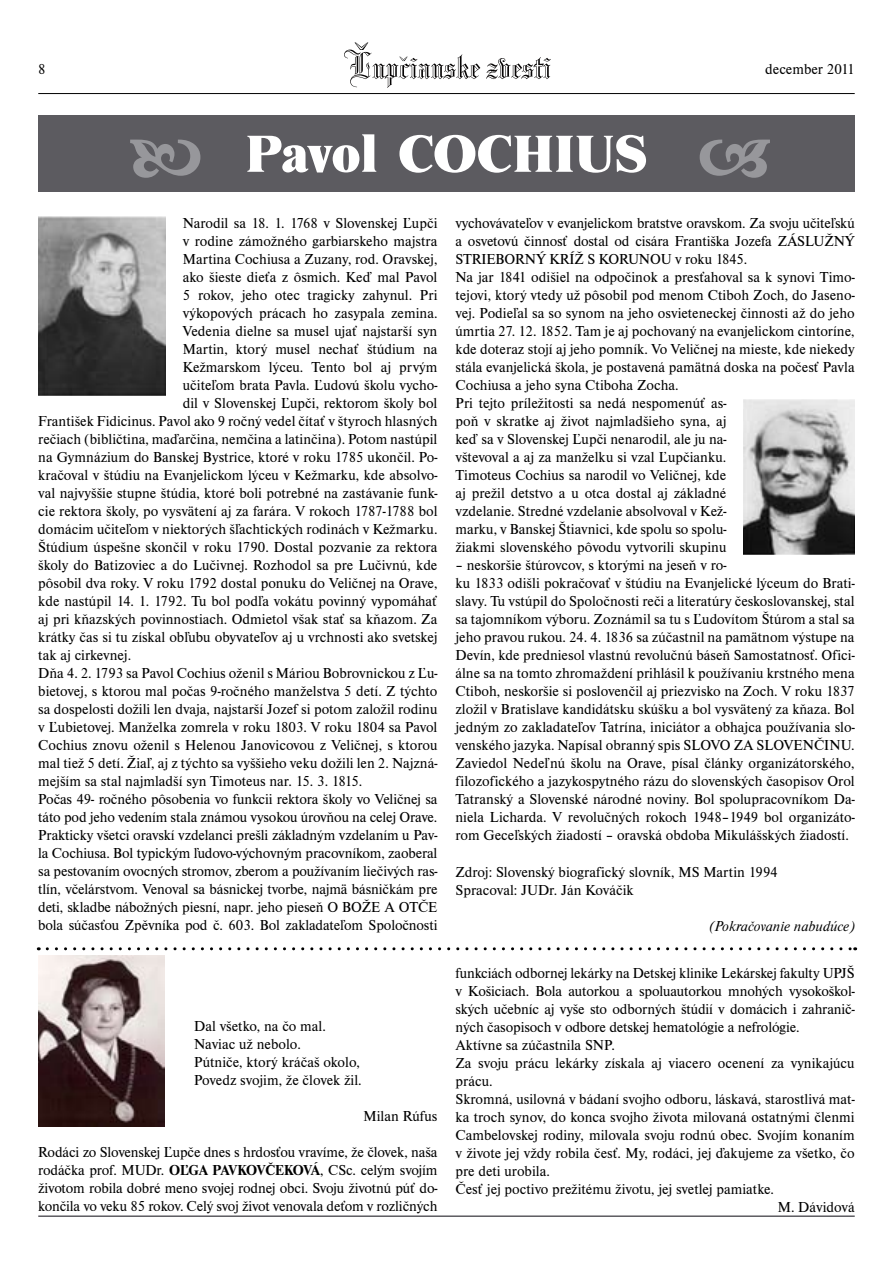
<style>
.page{position:relative;width:893px;height:1263px;background:#fff}
.page>*{position:absolute;margin:0;border:0;box-sizing:border-box;transform-origin:0 0}
.t1{font:700 54px "Nimbus Rom DEE Extr";color:#fff}
.t2{font:15px/18px "Nimbus Rom DEE";color:#000}
.t3{font:italic 15px "Nimbus Rom DEE";color:#000}
.s1{font-weight:700}
</style>
<div class="page">
<hr style="left:38px;top:93px;width:817px;height:1px;background:#000">
<svg style="left:344px;top:43px;width:207px;height:45px"></svg>
<div style="left:38px;top:115px;width:817px;height:76px;background:#5c5b60"></div>
<img style="left:38px;top:217px;width:128px;height:178px">
<img style="left:743px;top:399px;width:112px;height:156px">
<hr style="left:38px;top:1215px;width:817px;height:2px;background:#5c5b60">
<img style="left:38px;top:956px;width:126px;height:171px">
<svg style="left:47px;top:947px;width:809px;height:3px"></svg>
<h1 class="t1" style="left:245px;top:123px;width:404px">Pavol COCHIUS</h1>
<p class="t2" style="left:765px;top:60px;width:91px">december 2011</p>
<p class="t2" style="left:183px;top:215px;width:256px">Narodil sa 18. 1. 1768 v Slovenskej Ľupči</p>
<p class="t2" style="left:183px;top:233px;width:256px">v rodine zámožného garbiarskeho majstra</p>
<p class="t2" style="left:183px;top:251px;width:256px">Martina Cochiusa a Zuzany, rod. Oravskej,</p>
<p class="t2" style="left:183px;top:269px;width:256px">ako šieste dieťa z ôsmich. Keď mal Pavol</p>
<p class="t2" style="left:183px;top:287px;width:256px">5 rokov, jeho otec tragicky zahynul. Pri</p>
<p class="t2" style="left:183px;top:305px;width:256px">výkopových prácach ho zasypala zemina.</p>
<p class="t2" style="left:183px;top:323px;width:256px">Vedenia dielne sa musel ujať najstarší syn</p>
<p class="t2" style="left:183px;top:341px;width:256px">Martin, ktorý musel nechať štúdium na</p>
<p class="t2" style="left:183px;top:359px;width:256px">Kežmarskom lýceu. Tento bol aj prvým</p>
<p class="t2" style="left:183px;top:377px;width:256px">učiteľom brata Pavla. Ľudovú školu vycho-</p>
<p class="t2" style="left:183px;top:395px;width:256px">dil v Slovenskej Ľupči, rektorom školy bol</p>
<p class="t2" style="left:38px;top:413px;width:401px">František Fidicinus. Pavol ako 9 ročný vedel čítať v štyroch hlasných</p>
<p class="t2" style="left:38px;top:431px;width:401px">rečiach (bibličtina, maďarčina, nemčina a latinčina). Potom nastúpil</p>
<p class="t2" style="left:38px;top:449px;width:401px">na Gymnázium do Banskej Bystrice, ktoré v roku 1785 ukončil. Po-</p>
<p class="t2" style="left:38px;top:467px;width:401px">kračoval v štúdiu na Evanjelickom lýceu v Kežmarku, kde absolvo-</p>
<p class="t2" style="left:38px;top:485px;width:401px">val najvyššie stupne štúdia, ktoré boli potrebné na zastávanie funk-</p>
<p class="t2" style="left:38px;top:503px;width:401px">cie rektora školy, po vysvätení aj za farára. V rokoch 1787-1788 bol</p>
<p class="t2" style="left:38px;top:521px;width:401px">domácim učiteľom v niektorých šľachtických rodinách v Kežmarku.</p>
<p class="t2" style="left:38px;top:539px;width:401px">Štúdium úspešne skončil v roku 1790. Dostal pozvanie za rektora</p>
<p class="t2" style="left:38px;top:557px;width:401px">školy do Batizoviec a do Lučivnej. Rozhodol sa pre Lučivnú, kde</p>
<p class="t2" style="left:38px;top:575px;width:401px">pôsobil dva roky. V roku 1792 dostal ponuku do Veličnej na Orave,</p>
<p class="t2" style="left:38px;top:593px;width:401px">kde nastúpil 14. 1. 1792. Tu bol podľa vokátu povinný vypomáhať</p>
<p class="t2" style="left:38px;top:611px;width:401px">aj pri kňazských povinnostiach. Odmietol však stať sa kňazom. Za</p>
<p class="t2" style="left:38px;top:629px;width:401px">krátky čas si tu získal obľubu obyvateľov aj u vrchnosti ako svetskej</p>
<p class="t2" style="left:38px;top:647px;width:94px">tak aj cirkevnej.</p>
<p class="t2" style="left:38px;top:665px;width:401px">Dňa 4. 2. 1793 sa Pavol Cochius oženil s Máriou Bobrovnickou z Ľu-</p>
<p class="t2" style="left:38px;top:683px;width:401px">bietovej, s ktorou mal počas 9-ročného manželstva 5 detí. Z týchto</p>
<p class="t2" style="left:38px;top:701px;width:401px">sa dospelosti dožili len dvaja, najstarší Jozef si potom založil rodinu</p>
<p class="t2" style="left:38px;top:719px;width:401px">v Ľubietovej. Manželka zomrela v roku 1803. V roku 1804 sa Pavol</p>
<p class="t2" style="left:38px;top:737px;width:401px">Cochius znovu oženil s Helenou Janovicovou z Veličnej, s ktorou</p>
<p class="t2" style="left:38px;top:755px;width:401px">mal tiež 5 detí. Žiaľ, aj z týchto sa vyššieho veku dožili len 2. Najzná-</p>
<p class="t2" style="left:38px;top:773px;width:326px">mejším sa stal najmladší syn Timoteus nar. 15. 3. 1815.</p>
<p class="t2" style="left:38px;top:791px;width:401px">Počas 49- ročného pôsobenia vo funkcii rektora školy vo Veličnej sa</p>
<p class="t2" style="left:38px;top:809px;width:401px">táto pod jeho vedením stala známou vysokou úrovňou na celej Orave.</p>
<p class="t2" style="left:38px;top:827px;width:401px">Prakticky všetci oravskí vzdelanci prešli základným vzdelaním u Pav-</p>
<p class="t2" style="left:38px;top:845px;width:401px">la Cochiusa. Bol typickým ľudovo-výchovným pracovníkom, zaoberal</p>
<p class="t2" style="left:38px;top:863px;width:401px">sa pestovaním ovocných stromov, zberom a používaním liečivých ras-</p>
<p class="t2" style="left:38px;top:881px;width:401px">tlín, včelárstvom. Venoval sa básnickej tvorbe, najmä básničkám pre</p>
<p class="t2" style="left:38px;top:899px;width:401px">deti, skladbe nábožných piesní, napr. jeho pieseň O BOŽE A OTČE</p>
<p class="t2" style="left:38px;top:917px;width:401px">bola súčasťou Zpěvníka pod č. 603. Bol zakladateľom Spoločnosti</p>
<p class="t2" style="left:194px;top:1017px;width:169px">Dal všetko, na čo mal.<br>Naviac už nebolo.<br>Pútniče, ktorý kráčaš okolo,<br>Povedz svojim, že človek žil.</p>
<p class="t2" style="left:364px;top:1107px;width:75px">Milan Rúfus</p>
<p class="t2" style="left:38px;top:1143px;width:401px;text-align:justify">Rodáci zo Slovenskej Ľupče dnes s hrdosťou vravíme, že človek, naša rodáčka prof. MUDr. <span class="s1">OĽGA PAVKOVČEKOVÁ</span>, CSc. celým svojím životom robila dobré meno svojej rodnej obci. Svoju životnú púť do&shy;končila vo veku 85 rokov. Celý svoj život venovala deťom v rozličných</p>
<p class="t2" style="left:455px;top:215px;width:401px">vychovávateľov v evanjelickom bratstve oravskom. Za svoju učiteľskú a osvetovú činnosť dostal od cisára Františka Jozefa ZÁSLUŽNÝ STRIEBORNÝ KRÍŽ S KORUNOU v roku 1845.<br>Na jar 1841 odišiel na odpočinok a presťahoval sa k synovi Timo&shy;tejovi, ktorý vtedy už pôsobil pod menom Ctiboh Zoch, do Jaseno&shy;vej. Podieľal sa so synom na jeho osvieteneckej činnosti až do jeho úmrtia 27. 12. 1852. Tam je aj pochovaný na evanjelickom cintoríne, kde doteraz stojí aj jeho pomník. Vo Veličnej na mieste, kde niekedy stála evanjelická škola, je postavená pamätná doska na počesť Pavla Cochiusa a jeho syna Ctiboha Zocha.<br>Pri tejto príležitosti sa nedá nespomenúť as-<br>poň v skratke aj život najmladšieho syna, aj<br>keď sa v Slovenskej Ľupči nenarodil, ale ju na-<br>vštevoval a aj za manželku si vzal Ľupčianku.<br>Timoteus Cochius sa narodil vo Veličnej, kde<br>aj prežil detstvo a u otca dostal aj základné<br>vzdelanie. Stredné vzdelanie absolvoval v Kež-<br>marku, v Banskej Štiavnici, kde spolu so spolu-<br>žiakmi slovenského pôvodu vytvorili skupinu</p>
<p class="t2" style="left:455px;top:557px;width:401px">– neskoršie štúrovcov, s ktorými na jeseň v ro-<br>ku 1833 odišli pokračovať v štúdiu na Evanjelické lýceum do Brati&shy;slavy. Tu vstúpil do Spoločnosti reči a literatúry českoslovanskej, stal sa tajomníkom výboru. Zoznámil sa tu s Ľudovítom Štúrom a stal sa jeho pravou rukou. 24. 4. 1836 sa zúčastnil na pamätnom výstupe na Devín, kde predniesol vlastnú revolučnú báseň Samostatnosť. Ofici&shy;álne sa na tomto zhromaždení prihlásil k používaniu krstného mena Ctiboh, neskoršie si poslovenčil aj priezvisko na Zoch. V roku 1837 zložil v Bratislave kandidátsku skúšku a bol vysvätený za kňaza. Bol jedným zo zakladateľov Tatrína, iniciátor a obhajca používania slo&shy;venského jazyka. Napísal obranný spis SLOVO ZA SLOVENČINU.<br>Zaviedol Nedeľnú školu na Orave, písal články organizátorského, filozofického a jazykospytného rázu do slovenských časopisov Orol Tatranský a Slovenské národné noviny. Bol spolupracovníkom Da&shy;niela Licharda. V revolučných rokoch 1948–1949 bol organizáto&shy;rom Geceľských žiadostí – oravská obdoba Mikulášských žiadostí.</p>
<p class="t2" style="left:455px;top:863px;width:324px">Zdroj: Slovenský biografický slovník, MS Martin 1994<br>Spracoval: JUDr. Ján Kováčik</p>
<p class="t3" style="left:710px;top:918px;width:147px">(Pokračovanie nabudúce)</p>
<p class="t2" style="left:455px;top:964px;width:401px">funkciách odbornej lekárky na Detskej klinike Lekárskej fakulty UPJŠ</p>
<p class="t2" style="left:455px;top:982px;width:401px">v Košiciach. Bola autorkou a spoluautorkou mnohých vysokoškol-</p>
<p class="t2" style="left:455px;top:1000px;width:401px">ských učebníc aj vyše sto odborných štúdií v domácich i zahranič-</p>
<p class="t2" style="left:455px;top:1018px;width:345px">ných časopisoch v odbore detskej hematológie a nefrológie.</p>
<p class="t2" style="left:455px;top:1036px;width:161px">Aktívne sa zúčastnila SNP.</p>
<p class="t2" style="left:455px;top:1054px;width:401px">Za svoju prácu lekárky získala aj viacero ocenení za vynikajúcu</p>
<p class="t2" style="left:455px;top:1072px;width:39px">prácu.</p>
<p class="t2" style="left:455px;top:1090px;width:401px">Skromná, usilovná v bádaní svojho odboru, láskavá, starostlivá mat-</p>
<p class="t2" style="left:455px;top:1108px;width:401px">ka troch synov, do konca svojho života milovaná ostatnými členmi</p>
<p class="t2" style="left:455px;top:1126px;width:401px">Cambelovskej rodiny, milovala svoju rodnú obec. Svojím konaním</p>
<p class="t2" style="left:455px;top:1144px;width:401px">v živote jej vždy robila česť. My, rodáci, jej ďakujeme za všetko, čo</p>
<p class="t2" style="left:455px;top:1162px;width:96px">pre deti urobila.</p>
<p class="t2" style="left:455px;top:1180px;width:320px">Česť jej poctivo prežitému životu, jej svetlej pamiatke.</p>
<p class="t2" style="left:778px;top:1198px;width:78px">M. Dávidová</p>
</div>
